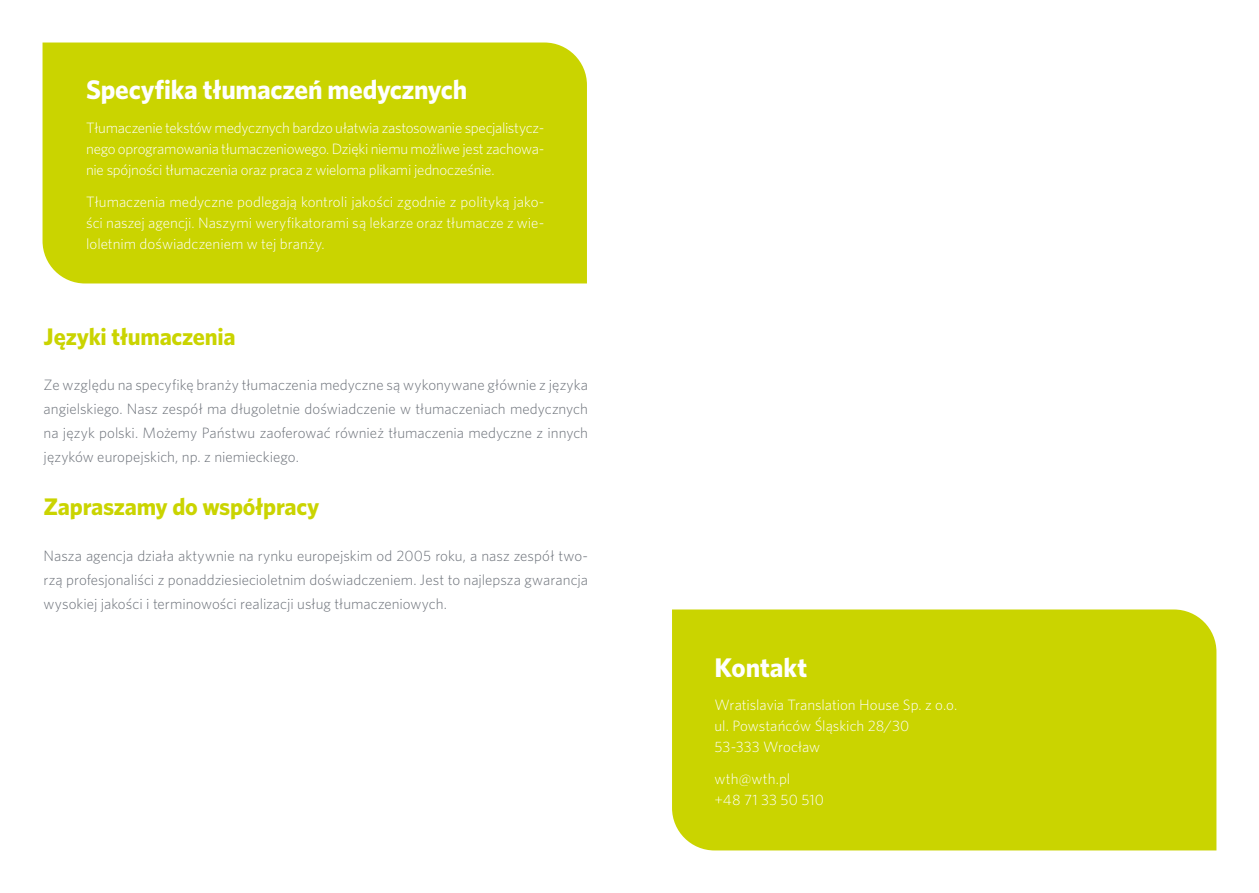
<style>
.page{position:relative;width:1259px;height:893px;background:#fff}
.page>*{position:absolute;margin:0;border:0;box-sizing:border-box;transform-origin:0 0}
.t1{font:700 27px "Whitney";letter-spacing:-.01em;color:#fff}
.t2{font:700 24px "Whitney";letter-spacing:-.01em;color:#cad400}
.t3{font:300 15px/24px "Whitney";color:#6c7179;text-align:justify}
.t4{font:300 15px/21px "Whitney";letter-spacing:-.005em;color:#fff}
</style>
<div class="page">
<div style="left:672px;top:609px;width:544px;height:241px;background:#cad400"></div>
<div style="left:43px;top:43px;width:544px;height:240px;background:#cad400"></div>
<h1 class="t1" style="left:86px;top:78px;width:382px">Specyfika tłumaczeń medycznych</h1>
<p class="t4" style="left:86px;top:117px;width:460px;text-align:justify">Tłumaczenie tekstów medycznych bardzo ułatwia zastosowanie specjalistycz&shy;nego oprogramowania tłumaczeniowego. Dzięki niemu możliwe jest zachowa&shy;nie spójności tłumaczenia oraz praca z wieloma plikami jednocześnie.</p>
<p class="t4" style="left:86px;top:191px;width:460px;text-align:justify">Tłumaczenia medyczne podlegają kontroli jakości zgodnie z polityką jako&shy;ści naszej agencji. Naszymi weryfikatorami są lekarze oraz tłumacze z wie&shy;loletnim doświadczeniem w tej branży.</p>
<h2 class="t2" style="left:44px;top:326px;width:193px">Języki tłumaczenia</h2>
<p class="t3" style="left:44px;top:373px;width:546px">Ze względu na specyfikę branży tłumaczenia medyczne są wykonywane głównie z języka angielskiego. Nasz zespół ma długoletnie doświadczenie w tłumaczeniach medycznych na język polski. Możemy Państwu zaoferować również tłumaczenia medyczne z innych języków europejskich, np. z niemieckiego.</p>
<h2 class="t2" style="left:44px;top:496px;width:277px">Zapraszamy do współpracy</h2>
<p class="t3" style="left:44px;top:543px;width:546px">Nasza agencja działa aktywnie na rynku europejskim od 2005 roku, a nasz zespół two&shy;rzą profesjonaliści z ponaddziesiecioletnim doświadczeniem. Jest to najlepsza gwarancja wysokiej jakości i terminowości realizacji usług tłumaczeniowych.</p>
<h1 class="t1" style="left:714px;top:655px;width:94px">Kontakt</h1>
<p class="t4" style="left:714px;top:694px;width:244px">Wratislavia Translation House Sp. z o.o. ul. Powstańców Śląskich 28/30<br>53-333 Wrocław</p>
<p class="t4" style="left:714px;top:768px;width:111px">wth@wth.pl<br>+48 71 33 50 510</p>
</div>
